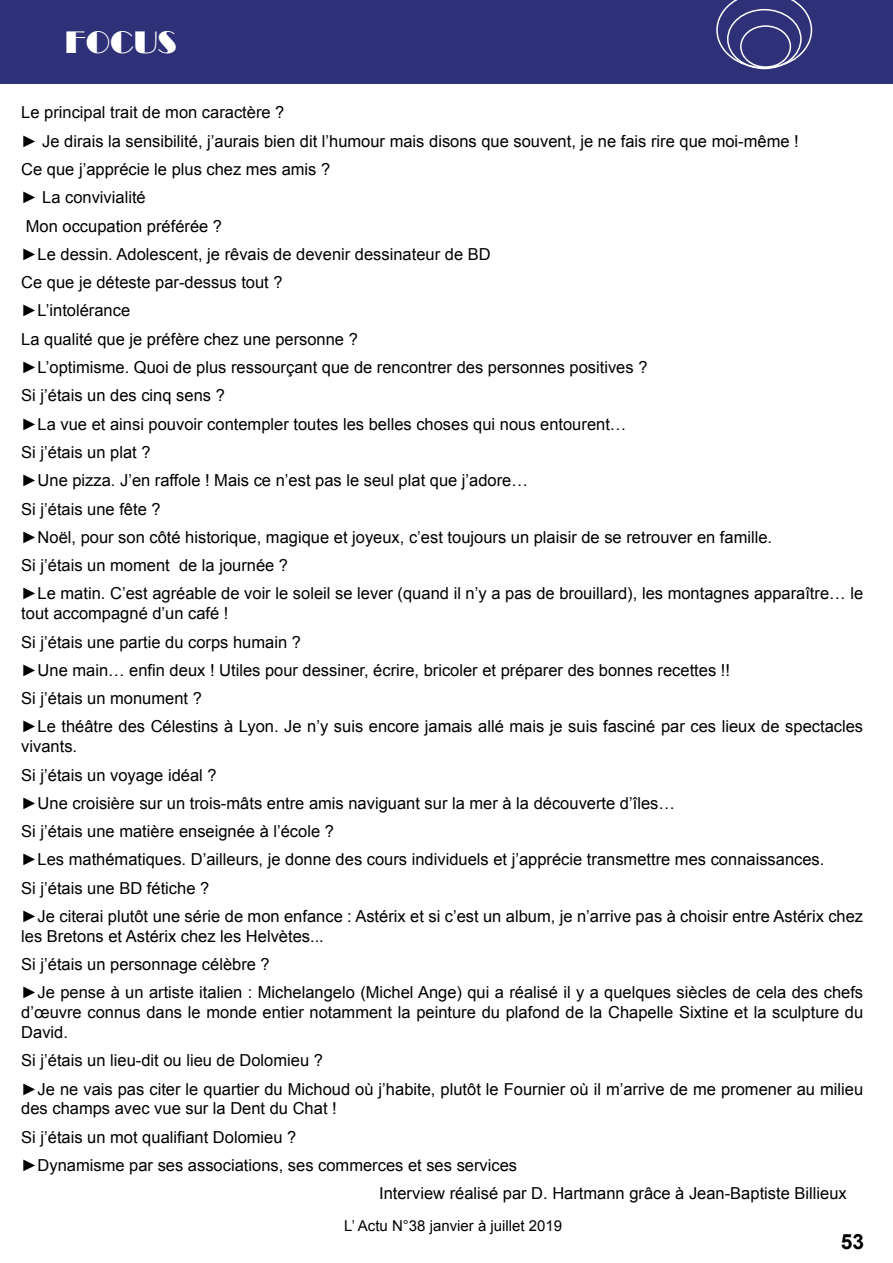
<style>
.page{position:relative;width:893px;height:1263px;background:#fff}
.page>*{position:absolute;margin:0;border:0;box-sizing:border-box;transform-origin:0 0}
.t1{font:30px "Broadway BT";color:#fff}
.t2{font:700 21px "Arial";color:#000}
.t3{font:16.5px/28.3px "Arial";color:#000}
.t4{font:15px "Arial";color:#000}
</style>
<div class="page">
<div style="left:1px;top:0;width:892px;height:84px;background:#2e3178"></div>
<svg style="left:716px;top:0;width:96px;height:68px"></svg>
<div style="left:727px;top:9px;width:75px;height:60px;border:2px solid #fff;border-radius:50%"></div>
<div style="left:740px;top:25px;width:51px;height:43px;border:2px solid #fff;border-radius:50%"></div>
<h1 class="t1" style="left:65px;top:24px;width:113px">FOCUS</h1>
<p class="t3" style="left:21px;top:99px;width:843px">Le principal trait de mon caractère ?<br>► Je dirais la sensibilité, j’aurais bien dit l’humour mais disons que souvent, je ne fais rire que moi-même !<br>Ce que j’apprécie le plus chez mes amis ?<br>► La convivialité<br>Mon occupation préférée ?<br>►Le dessin. Adolescent, je rêvais de devenir dessinateur de BD<br>Ce que je déteste par-dessus tout ?<br>►L’intolérance<br>La qualité que je préfère chez une personne ?<br>►L’optimisme. Quoi de plus ressourçant que de rencontrer des personnes positives ?<br>Si j’étais un des cinq sens ?<br>►La vue et ainsi pouvoir contempler toutes les belles choses qui nous entourent…<br>Si j’étais un plat ?<br>►Une pizza. J’en raffole ! Mais ce n’est pas le seul plat que j’adore…<br>Si j’étais une fête ?<br>►Noël, pour son côté historique, magique et joyeux, c’est toujours un plaisir de se retrouver en famille.<br>Si j’étais un moment de la journée ?<br>►Le matin. C’est agréable de voir le soleil se lever (quand il n’y a pas de brouillard), les montagnes apparaître… le</p>
<p class="t3" style="left:21px;top:599px;width:843px">tout accompagné d’un café !<br>Si j’étais une partie du corps humain ?<br>►Une main… enfin deux ! Utiles pour dessiner, écrire, bricoler et préparer des bonnes recettes !!<br>Si j’étais un monument ?<br>►Le théâtre des Célestins à Lyon. Je n’y suis encore jamais allé mais je suis fasciné par ces lieux de spectacles</p>
<p class="t3" style="left:21px;top:732px;width:843px">vivants.<br>Si j’étais un voyage idéal ?<br>►Une croisière sur un trois-mâts entre amis naviguant sur la mer à la découverte d’îles…<br>Si j’étais une matière enseignée à l’école ?<br>►Les mathématiques. D’ailleurs, je donne des cours individuels et j’apprécie transmettre mes connaissances.<br>Si j’étais une BD fétiche ?<br>►Je citerai plutôt une série de mon enfance : Astérix et si c’est un album, je n’arrive pas à choisir entre Astérix chez</p>
<p class="t3" style="left:21px;top:922px;width:843px">les Bretons et Astérix chez les Helvètes...<br>Si j’étais un personnage célèbre ?<br>►Je pense à un artiste italien : Michelangelo (Michel Ange) qui a réalisé il y a quelques siècles de cela des chefs</p>
<p class="t3" style="left:21px;top:1003px;width:843px;line-height:19.8px">d’œuvre connus dans le monde entier notamment la peinture du plafond de la Chapelle Sixtine et la sculpture du<br>David.</p>
<p class="t3" style="left:21px;top:1046px;width:843px">Si j’étais un lieu-dit ou lieu de Dolomieu ?<br>►Je ne vais pas citer le quartier du Michoud où j’habite, plutôt le Fournier où il m’arrive de me promener au milieu</p>
<p class="t3" style="left:21px;top:1095px;width:317px">des champs avec vue sur la Dent du Chat !</p>
<p class="t3" style="left:21px;top:1123px;width:277px">Si j’étais un mot qualifiant Dolomieu ?</p>
<p class="t3" style="left:21px;top:1151px;width:497px">►Dynamisme par ses associations, ses commerces et ses services</p>
<p class="t3" style="left:379px;top:1179px;width:469px">Interview réalisé par D. Hartmann grâce à Jean-Baptiste Billieux</p>
<p class="t4" style="left:344px;top:1216px;width:220px">L’ Actu N°38 janvier à juillet 2019</p>
<p class="t2" style="left:841px;top:1228px;width:25px">53</p>
</div>
